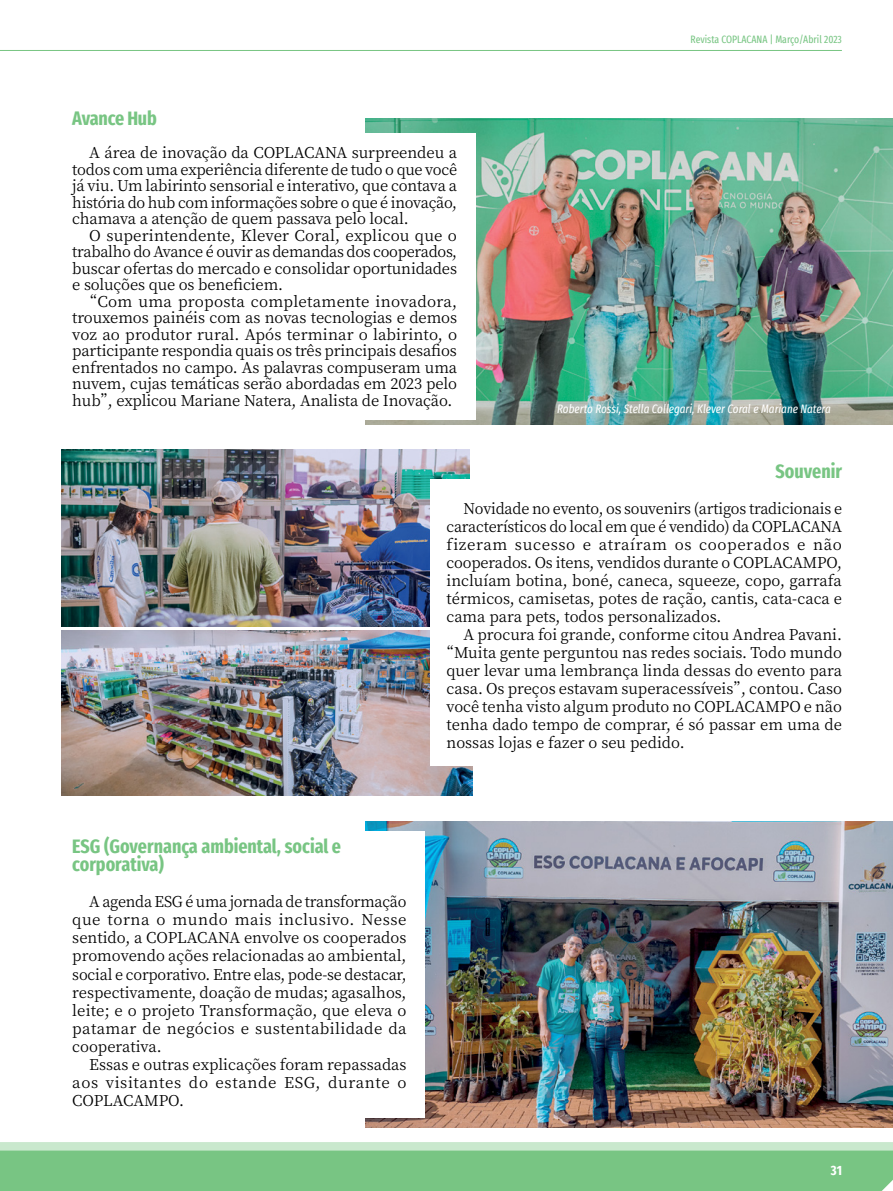
<style>
.page{position:relative;width:893px;height:1191px;background:#fff}
.page>*{position:absolute;margin:0;border:0;box-sizing:border-box;transform-origin:0 0}
.t1{font:700 extra-condensed 19.5px/18px "Fira Sans";color:#78c583}
.t2{font:15px/18px "Noto Serif SC";color:#000;text-align:justify}
.t3{font:700 extra-condensed 13.5px "Fira Sans";color:#fff}
.t4{font:italic extra-condensed 12px "Fira Sans";color:#fff}
.t5{font:extra-condensed 10.5px "Fira Sans";color:#78c583}
</style>
<div class="page">
<hr style="left:0;top:50px;width:842px;height:1px;background:#78c583">
<div style="left:0;top:1142px;width:893px;height:8px;background:#c9e8cd"></div>
<div style="left:0;top:1150px;width:893px;height:41px;background:#78c583"></div>
<img style="left:62px;top:449px;width:408px;height:177px">
<img style="left:62px;top:630px;width:410px;height:165px">
<img style="left:366px;top:119px;width:527px;height:305px">
<img style="left:366px;top:821px;width:527px;height:306px">
<div style="left:298px;top:133px;width:177px;height:286px;background:#fff"></div>
<div style="left:352px;top:831px;width:72px;height:286px;background:#fff"></div>
<div style="left:430px;top:479px;width:72px;height:286px;background:#fff"></div>
<h1 class="t1" style="left:72px;top:108px;width:86px">Avance Hub</h1>
<p class="t2" style="left:72px;top:145px;width:386px;line-height:16.5px;text-indent:17px">A área de inovação da COPLACANA surpreendeu a todos com uma experiência diferente de tudo o que você já viu. Um labirinto sensorial e interativo, que contava a história do hub com informações sobre o que é inovação, chamava a atenção de quem passava pelo local.</p>
<p class="t2" style="left:72px;top:227px;width:386px;line-height:16.5px;text-indent:17px">O superintendente, Klever Coral, explicou que o trabalho do Avance é ouvir as demandas dos cooperados, buscar ofertas do mercado e consolidar oportunidades e soluções que os beneficiem.</p>
<p class="t2" style="left:72px;top:293px;width:386px;line-height:16.5px;text-indent:10px">“Com uma proposta completamente inovadora, trouxemos painéis com as novas tecnologias e demos voz ao produtor rural. Após terminar o labirinto, o participante respondia quais os três principais desafios enfrentados no campo. As palavras compuseram uma nuvem, cujas temáticas serão abordadas em 2023 pelo hub”, explicou Mariane Natera, Analista de Inovação.</p>
<p class="t5" style="left:691px;top:31px;width:153px">Revista COPLACANA | Março/Abril 2023</p>
<p class="t4" style="left:557px;top:400px;width:275px">Roberto Rossi, Stella Collegari, Klever Coral e Mariane Natera</p>
<h1 class="t1" style="left:72px;top:836px;width:270px">ESG (Governança ambiental, social e corporativa)</h1>
<p class="t2" style="left:72px;top:893px;width:336px;text-indent:17px">A agenda ESG é uma jornada de transformação que torna o mundo mais inclusivo. Nesse sentido, a COPLACANA envolve os cooperados promovendo ações relacionadas ao ambiental, social e corporativo. Entre elas, pode-se destacar, respectivamente, doação de mudas; agasalhos, leite; e o projeto Transformação, que eleva o patamar de negócios e sustentabilidade da cooperativa.</p>
<p class="t2" style="left:72px;top:1055px;width:336px;text-indent:17px">Essas e outras explicações foram repassadas aos visitantes do estande ESG, durante o COPLACAMPO.</p>
<h1 class="t1" style="left:776px;top:461px;width:68px">Souvenir</h1>
<p class="t2" style="left:446px;top:500px;width:397px;text-indent:17px">Novidade no evento, os souvenirs (artigos tradicionais e característicos do local em que é vendido) da COPLACANA fizeram sucesso e atraíram os cooperados e não cooperados. Os itens, vendidos durante o COPLACAMPO, incluíam botina, boné, caneca, squeeze, copo, garrafa térmicos, camisetas, potes de ração, cantis, cata-caca e cama para pets, todos personalizados.</p>
<p class="t2" style="left:463px;top:626px;width:380px">A procura foi grande, conforme citou Andrea Pavani.</p>
<p class="t2" style="left:439px;top:644px;width:404px">“Muita gente perguntou nas redes sociais. Todo mundo</p>
<p class="t2" style="left:446px;top:662px;width:397px">quer levar uma lembrança linda dessas do evento para</p>
<p class="t2" style="left:446px;top:680px;width:397px">casa. Os preços estavam superacessíveis”, contou. Caso</p>
<p class="t2" style="left:446px;top:698px;width:397px">você tenha visto algum produto no COPLACAMPO e não</p>
<p class="t2" style="left:446px;top:716px;width:397px">tenha dado tempo de comprar, é só passar em uma de</p>
<p class="t2" style="left:446px;top:734px;width:240px">nossas lojas e fazer o seu pedido.</p>
<p class="t3" style="left:831px;top:1159px;width:13px">31</p>
</div>
